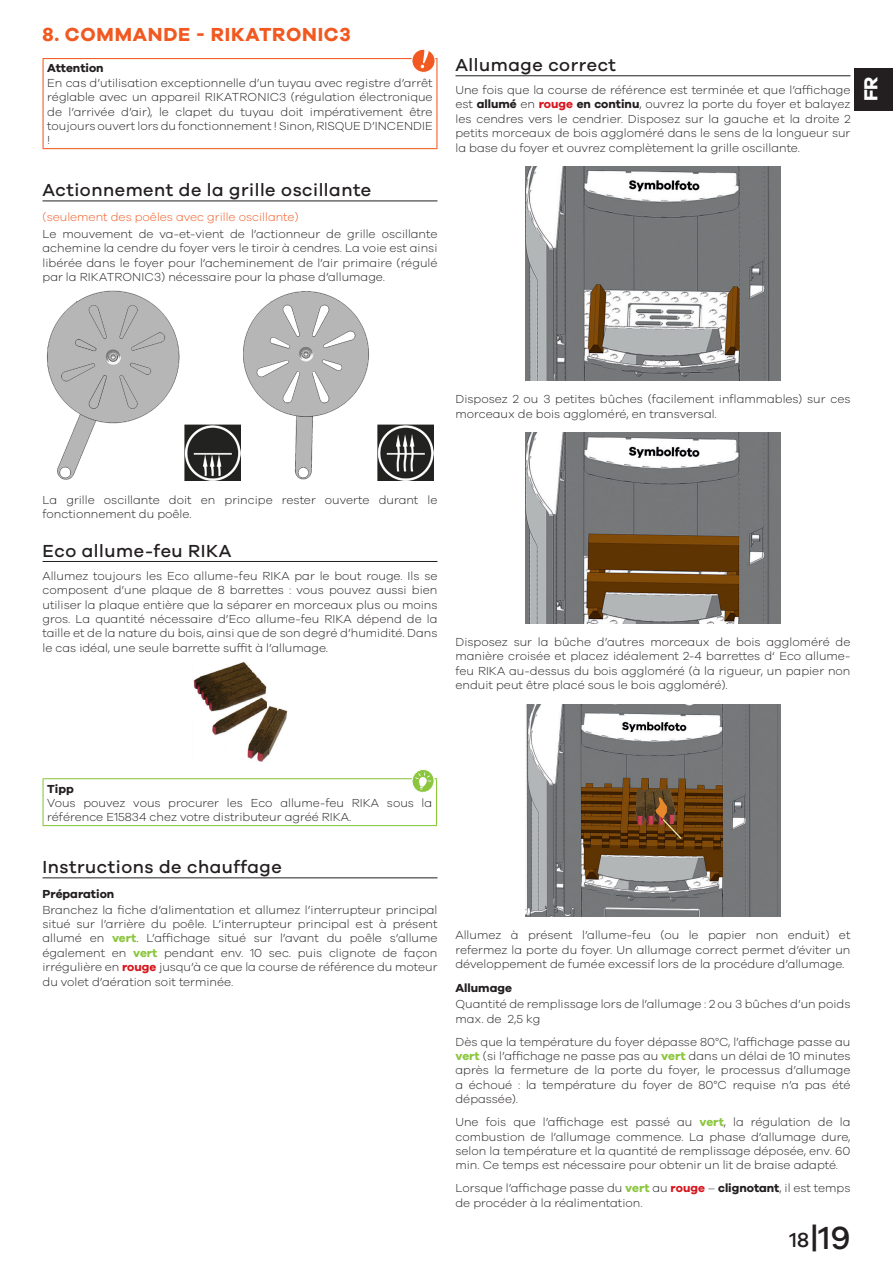
<style>
.page{position:relative;width:893px;height:1263px;background:#fff}
.page>*{position:absolute;margin:0;border:0;box-sizing:border-box;transform-origin:0 0}
.t1{font:500 33px "Galano Grotesque";color:#231f20}
.t2{font:700 19.5px "Galano Grotesque";letter-spacing:.04em;color:#f15921}
.t3{font:700 19.5px "Galano Grotesque";color:#fff}
.H2_-_SubHeader{font:500 18px "Galano Grotesque";letter-spacing:.03em;color:#231f20}
.BT_-_BodyText{font:300 12px/14.4px "Galano Grotesque";color:#231f20;text-align:justify}
.Tabellen_Hinweis_Tip{font:300 12px/14.4px "Galano Grotesque";color:#231f20;text-align:justify}
.t4{font:300 12px "Galano Grotesque";color:#f15921}
.BTB_-_BodyTextBold{font:700 12px "Galano Grotesque";color:#231f20}
.Tabellen_Hinweis_Tip-2{font:700 12px "Galano Grotesque";color:#231f20}
.s1{font-weight:700}
.s2{font-weight:700;color:#d7171f}
.s3{font-weight:700;color:#8bc63e}
.s4{font-size:21px}
</style>
<div class="page">
<div style="left:855px;top:68px;width:38px;height:43px;background:#231f20"></div>
<hr style="left:43px;top:201px;width:394px;height:1px;background:#231f20">
<hr style="left:43px;top:561px;width:394px;height:1px;background:#231f20">
<hr style="left:43px;top:877px;width:394px;height:1px;background:#231f20">
<hr style="left:43px;top:58px;width:394px;height:1px;background:#f15921">
<hr style="left:43px;top:59px;width:1px;height:89px;background:#f15921">
<hr style="left:436px;top:59px;width:1px;height:89px;background:#f15921">
<hr style="left:43px;top:148px;width:394px;height:1px;background:#f15921">
<img style="left:46px;top:290px;width:388px;height:191px">
<img style="left:193px;top:663px;width:95px;height:98px">
<hr style="left:43px;top:778px;width:394px;height:1px;background:#8bc63e">
<hr style="left:43px;top:779px;width:1px;height:46px;background:#8bc63e">
<hr style="left:436px;top:779px;width:1px;height:46px;background:#8bc63e">
<hr style="left:43px;top:825px;width:394px;height:1px;background:#8bc63e">
<hr style="left:455px;top:75px;width:395px;height:1px;background:#231f20">
<img style="left:525px;top:167px;width:255px;height:213px">
<img style="left:525px;top:433px;width:255px;height:190px">
<img style="left:525px;top:704px;width:255px;height:212px">
<div style="left:412px;top:49px;width:23px;height:23px;background:#f15921;border-radius:50%"></div>
<div style="left:411px;top:49px;width:25px;height:24px;border:1px solid #fff;border-radius:50%"></div>
<svg style="left:421px;top:49px;width:8px;height:19px"></svg>
<svg style="left:411px;top:770px;width:24px;height:22px"></svg>
<p class="t2" style="left:43px;top:22px;width:310px">8. COMMANDE - RIKATRONIC3</p>
<p class="Tabellen_Hinweis_Tip-2" style="left:47px;top:61px;width:58px">Attention</p>
<p class="Tabellen_Hinweis_Tip" style="left:47px;top:75px;width:387px">En cas d’utilisation exceptionnelle d’un tuyau avec registre d’arrêt réglable avec un appareil RIKATRONIC3 (régulation électronique de l’arrivée d’air), le clapet du tuyau doit impérativement être toujours ouvert lors du fonctionnement ! Sinon, RISQUE D’INCENDIE !</p>
<p class="H2_-_SubHeader" style="left:43px;top:179px;width:330px">Actionnement de la grille oscillante</p>
<p class="t4" style="left:43px;top:210px;width:257px">(seulement des poêles avec grille oscillante)</p>
<p class="BT_-_BodyText" style="left:43px;top:226px;width:396px">Le mouvement de va-et-vient de l’actionneur de grille oscillante achemine la cendre du foyer vers le tiroir à cendres. La voie est ainsi libérée dans le foyer pour l’acheminement de l’air primaire (régulé par la RIKATRONIC3) nécessaire pour la phase d’allumage.</p>
<p class="H2_-_SubHeader" style="left:455px;top:54px;width:162px">Allumage correct</p>
<p class="BT_-_BodyText" style="left:455px;top:82px;width:396px">Une fois que la course de référence est terminée et que l’affichage est <span class="s1">allumé</span> en <span class="s2">rouge</span> <span class="s1">en continu</span>, ouvrez la porte du foyer et balayez les cendres vers le cendrier. Disposez sur la gauche et la droite 2 petits morceaux de bois aggloméré dans le sens de la longueur sur la base du foyer et ouvrez complètement la grille oscillante.</p>
<h2 class="t3" style="left:859px;top:101px;width:26px;rotate:-90deg">FR</h2>
<p class="BT_-_BodyText" style="left:455px;top:391px;width:396px">Disposez 2 ou 3 petites bûches (facilement inflammables) sur ces morceaux de bois aggloméré, en transversal.</p>
<p class="BT_-_BodyText" style="left:43px;top:492px;width:396px">La grille oscillante doit en principe rester ouverte durant le fonctionnement du poêle.</p>
<p class="H2_-_SubHeader" style="left:43px;top:540px;width:190px">Eco allume-feu RIKA</p>
<p class="BT_-_BodyText" style="left:43px;top:568px;width:396px">Allumez toujours les Eco allume-feu RIKA par le bout rouge. Ils se composent d’une plaque de 8 barrettes : vous pouvez aussi bien utiliser la plaque entière que la séparer en morceaux plus ou moins gros. La quantité nécessaire d’Eco allume-feu RIKA dépend de la taille et de la nature du bois, ainsi que de son degré d’humidité. Dans le cas idéal, une seule barrette suffit à l’allumage.</p>
<p class="BT_-_BodyText" style="left:455px;top:634px;width:396px">Disposez sur la bûche d’autres morceaux de bois aggloméré de manière croisée et placez idéalement 2-4 barrettes d‘ Eco allume&shy;feu RIKA au-dessus du bois aggloméré (à la rigueur, un papier non enduit peut être placé sous le bois aggloméré).</p>
<p class="Tabellen_Hinweis_Tip-2" style="left:47px;top:781px;width:28px">Tipp</p>
<p class="Tabellen_Hinweis_Tip" style="left:47px;top:795px;width:386px">Vous pouvez vous procurer les Eco allume-feu RIKA sous la référence E15834 chez votre distributeur agréé RIKA.</p>
<p class="H2_-_SubHeader" style="left:43px;top:856px;width:241px">Instructions de chauffage</p>
<p class="BTB_-_BodyTextBold" style="left:43px;top:886px;width:73px">Préparation</p>
<p class="BT_-_BodyText" style="left:43px;top:902px;width:396px">Branchez la fiche d’alimentation et allumez l’interrupteur principal situé sur l’arrière du poêle. L’interrupteur principal est à présent allumé en <span class="s3">vert</span>. L’affichage situé sur l’avant du poêle s’allume également en <span class="s3">vert</span> pendant env. 10 sec. puis clignote de façon irrégulière en <span class="s2">rouge</span> jusqu’à ce que la course de référence du moteur du volet d’aération soit terminée.</p>
<p class="BT_-_BodyText" style="left:455px;top:927px;width:396px">Allumez à présent l’allume-feu (ou le papier non enduit) et refermez la porte du foyer. Un allumage correct permet d’éviter un développement de fumée excessif lors de la procédure d’allumage.</p>
<p class="BTB_-_BodyTextBold" style="left:455px;top:981px;width:58px">Allumage</p>
<p class="BT_-_BodyText" style="left:455px;top:997px;width:396px">Quantité de remplissage lors de l’allumage : 2 ou 3 bûches d’un poids max. de 2,5 kg</p>
<p class="BT_-_BodyText" style="left:455px;top:1034px;width:396px">Dès que la température du foyer dépasse 80°C, l’affichage passe au <span class="s3">vert</span> (si l’affichage ne passe pas au <span class="s3">vert</span> dans un délai de 10 minutes après la fermeture de la porte du foyer, le processus d’allumage a échoué : la température du foyer de 80°C requise n’a pas été dépassée).</p>
<p class="BT_-_BodyText" style="left:455px;top:1114px;width:396px">Une fois que l’affichage est passé au <span class="s3">vert</span>, la régulation de la combustion de l’allumage commence. La phase d’allumage dure, selon la température et la quantité de remplissage déposée, env. 60 min. Ce temps est nécessaire pour obtenir un lit de braise adapté.</p>
<p class="BT_-_BodyText" style="left:455px;top:1180px;width:396px">Lorsque l’affichage passe du <span class="s3">vert</span> au <span class="s2">rouge</span> – <span class="s1">clignotant</span>, il est temps de procéder à la réalimentation.</p>
<h1 class="t1" style="left:789px;top:1218px;width:63px"><span class="s4">18</span>|19</h1>
</div>
